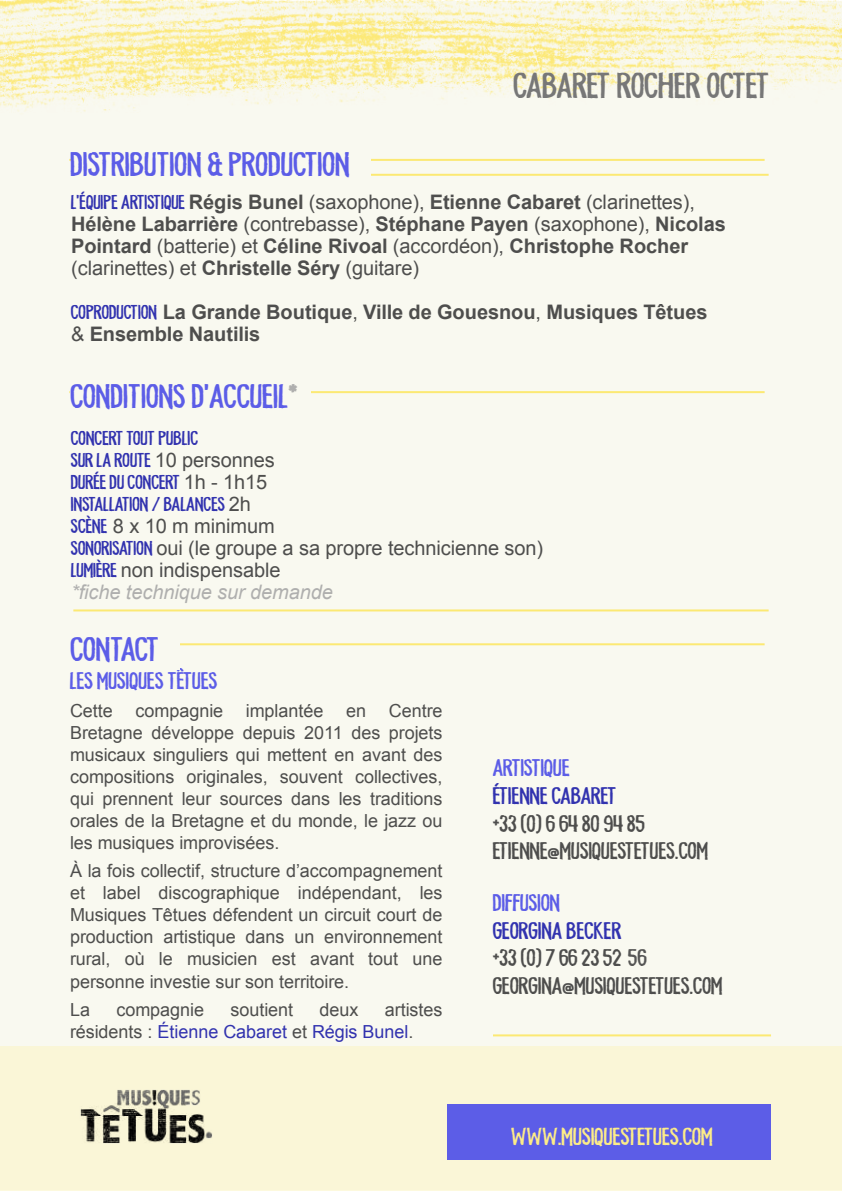
<style>
.page{position:relative;width:842px;height:1191px;background:#fff}
.page>*{position:absolute;margin:0;border:0;box-sizing:border-box;transform-origin:0 0}
.t1{font:36px "Memorial Lane";letter-spacing:-.005em;color:#777}
.t2{font:34px "Memorial Lane";color:#5c5de7}
.t3{font:24.6px "Memorial Lane";letter-spacing:-.005em;color:#fcec88}
.t4{font:24px/27.6px "Memorial Lane";letter-spacing:-.005em;color:#4e4e4d}
.t5{font:24px "Memorial Lane";color:#5c5de7}
.t6{font:24px "Memorial Lane";letter-spacing:-.005em;color:#3233af}
.t7{font:700 20px/22px "Arial";letter-spacing:-.005em;color:#4e4e4d}
.t8{font:20px/22px "Arial";letter-spacing:-.005em;color:#4e4e4d}
.t9{font:20px/22px "Memorial Lane";letter-spacing:-.005em;color:#3233af}
.t10{font:18px/22px "Arial";color:#4e4e4d;text-align:justify}
.t11{font:18px/22px "Arial";color:#3233af}
.s1{font-family:"Memorial Lane";font-weight:400;color:#3233af}
.s2{font-weight:400}
.s3{color:#afafae}
.s4{font-family:"Memorial Lane";color:#3233af}
.s5{font-family:"Arial";color:#4e4e4d}
.s6{font-style:italic;color:#afafae}
.s7{color:#4e4e4d}
.s8{color:#3233af}
.s9{color:#565655}
</style>
<div class="page">
<div style="left:2px;top:1px;width:840px;height:1189px;background:#f9f9f0"></div>
<img style="left:0;top:0;width:842px;height:116px">
<hr style="left:73px;top:174px;width:696px;height:2px;background:#fce973">
<hr style="left:73px;top:609px;width:696px;height:2px;background:#fce973">
<div style="left:1px;top:1046px;width:841px;height:144px;background:#faf6d7"></div>
<img style="left:76px;top:1082px;width:142px;height:67px">
<hr style="left:69px;top:159px;width:696px;height:2px;background:#fce973">
<hr style="left:69px;top:391px;width:696px;height:2px;background:#fce973">
<div style="left:71px;top:146px;width:299px;height:34px;background:#f9f9f0"></div>
<div style="left:71px;top:378px;width:240px;height:39px;background:#f9f9f0"></div>
<div style="left:447px;top:1104px;width:323px;height:56px;background:#5c5de7"></div>
<hr style="left:72px;top:643px;width:693px;height:2px;background:#fce973">
<hr style="left:493px;top:1034px;width:278px;height:2px;background:#fce973">
<div style="left:71px;top:631px;width:109px;height:38px;background:#f9f9f0"></div>
<h2 class="t2" style="left:71px;top:146px;width:281px">DISTRIBUTION &amp; PRODUCTION</h2>
<h1 class="t1" style="left:514px;top:66px;width:258px">CABARET ROCHER OCTET</h1>
<p class="t7" style="left:71px;top:191px;width:656px"><span class="s1">L’ÉQUIPE ARTISTIQUE</span> Régis Bunel <span class="s2">(saxophone),</span> Etienne Cabaret <span class="s2">(clarinettes), </span>Hélène Labarrière <span class="s2">(contrebasse),</span> Stéphane Payen <span class="s2">(saxophone),</span> Nicolas Pointard <span class="s2">(batterie) et</span> Céline Rivoal <span class="s2">(accordéon),</span> Christophe Rocher <span class="s2">(clarinettes) et</span> Christelle Séry <span class="s2">(guitare)</span></p>
<p class="t7" style="left:71px;top:301px;width:638px"><span class="s1">COPRODUCTION</span> La Grande Boutique<span class="s2">,</span> Ville de Gouesnou<span class="s2">,</span> Musiques Têtues <span class="s2">&amp;</span> Ensemble Nautilis</p>
<h2 class="t2" style="left:71px;top:378px;width:229px">CONDITIONS D’ACCUEIL<span class="s3">*</span></h2>
<p class="t9" style="left:71px;top:427px;width:129px">CONCERT TOUT PUBLIC</p>
<p class="t8" style="left:71px;top:449px;width:205px"><span class="s4">SUR LA ROUTE</span> 10 personnes</p>
<p class="t9" style="left:71px;top:471px;width:198px">DURÉE DU CONCERT <span class="s5">1h - 1h15<br></span>INSTALLATION / BALANCES <span class="s5">2h</span></p>
<p class="t8" style="left:71px;top:515px;width:474px"><span class="s4">SCÈNE</span> 8 x 10 m minimum<br><span class="s4">SONORISATION</span> oui (le groupe a sa propre technicienne son)<br><span class="s4">LUMIÈRE</span> non indispensable<br><span class="s6">*fiche technique sur demande</span></p>
<h2 class="t2" style="left:71px;top:631px;width:91px">CONTACT</h2>
<h3 class="t5" style="left:70px;top:668px;width:149px">LES MUSIQUES TÊTUES</h3>
<p class="t10" style="left:70px;top:700px;width:44px">Cette</p>
<p class="t10" style="left:136px;top:700px;width:89px">compagnie</p>
<p class="t10" style="left:246px;top:700px;width:79px">implantée</p>
<p class="t10" style="left:346px;top:700px;width:22px">en</p>
<p class="t10" style="left:70px;top:700px;width:374px;text-indent:319px">Centre Bretagne développe depuis 2011 des projets musicaux singuliers qui mettent en avant des compositions originales, souvent collectives, qui prennent leur sources dans les traditions orales de la Bretagne et du monde, le jazz ou les musiques improvisées.</p>
<p class="t10" style="left:70px;top:860px;width:374px">À la fois collectif, structure d’accompagnement et label discographique indépendant, les Musiques Têtues défendent un circuit court de production artistique dans un environnement rural, où le musicien est avant tout une personne investie sur son territoire.</p>
<p class="t10" style="left:70px;top:998px;width:22px">La</p>
<p class="t10" style="left:116px;top:998px;width:89px">compagnie</p>
<p class="t10" style="left:230px;top:998px;width:64px">soutient</p>
<p class="t10" style="left:320px;top:998px;width:40px">deux</p>
<p class="t11" style="left:70px;top:998px;width:374px;text-indent:315px"><span class="s7">artistes résidents :</span> Étienne Cabaret <span class="s7">et</span> Régis Bunel<span class="s7">.</span></p>
<h3 class="t5" style="left:493px;top:755px;width:79px">ARTISTIQUE</h3>
<h3 class="t6" style="left:493px;top:783px;width:125px">ÉTIENNE CABARET</h3>
<h3 class="t4" style="left:493px;top:809px;width:217px">+33 (0) 6 64 80 94 85<br>ETIENNE@MUSIQUESTETUES.COM</h3>
<h3 class="t5" style="left:493px;top:890px;width:69px">DIFFUSION</h3>
<h3 class="t4" style="left:493px;top:917px;width:232px"><span class="s8">GEORGINA BECKER<br></span>+33 (0) 7 66 23 52 <span class="s9">56<br></span>GEORGINA@MUSIQUESTETUES.COM</h3>
<h3 class="t3" style="left:512px;top:1123px;width:203px">WWW.MUSIQUESTETUES.COM</h3>
</div>
